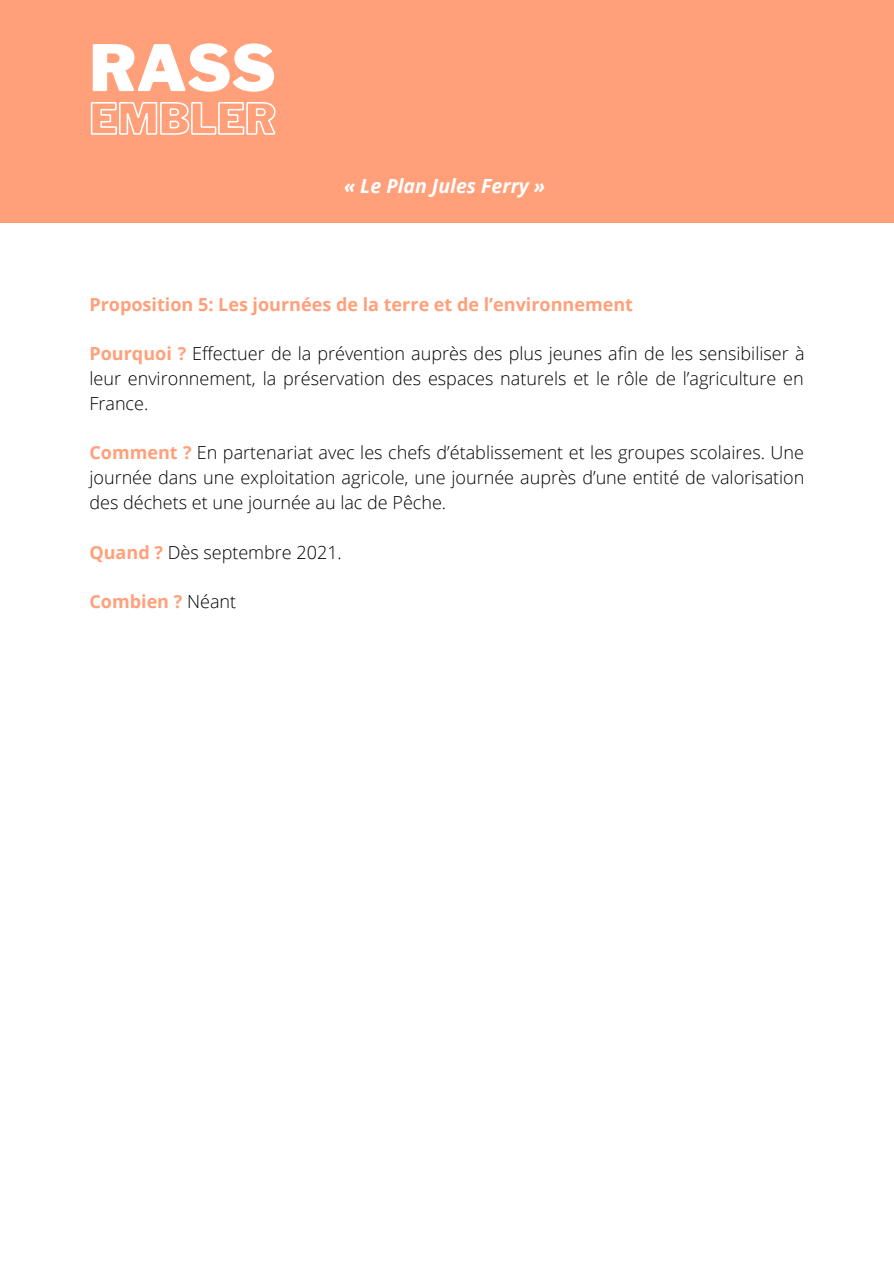
<style>
.page{position:relative;width:894px;height:1264px;background:#fff}
.page>*{position:absolute;margin:0;border:0;box-sizing:border-box;transform-origin:0 0}
.t1{font:900 63.3px "Libre Franklin";color:#fff}
.t2{font:italic 700 19.5px "Open Sans";color:#fff}
.t3{font:300 18px/24.8px "Open Sans";color:#000;text-align:justify}
.t4{font:700 18px "Open Sans";color:#ffa07a}
.s1{font-weight:700;color:#ffa07a}
.s2{font-weight:300;color:#000}
</style>
<div class="page">
<div style="left:0;top:0;width:893px;height:222px;background:#ffa07a"></div>
<svg style="left:90px;top:102px;width:186px;height:33px"></svg>
<p class="t1" style="left:89px;top:30px;width:188px">RASS</p>
<p class="t2" style="left:344px;top:172px;width:202px">« Le Plan Jules Ferry »</p>
<p class="t4" style="left:89px;top:291px;width:545px">Proposition 5: Les journées de la terre et de l’environnement</p>
<p class="t3" style="left:89px;top:341px;width:716px"><span class="s1">Pourquoi ?</span> Effectuer de la prévention auprès des plus jeunes afin de les sensibiliser à leur environnement, la préservation des espaces naturels et le rôle de l’agriculture en France.</p>
<p class="t3" style="left:89px;top:440px;width:716px"><span class="s1">Comment ?</span> En partenariat avec les chefs d’établissement et les groupes scolaires. Une journée dans une exploitation agricole, une journée auprès d’une entité de valorisation des déchets et une journée au lac de Pêche.</p>
<p class="t3" style="left:89px;top:539px;width:254px"><span class="s1">Quand ?</span> Dès septembre 2021.</p>
<p class="t4" style="left:89px;top:589px;width:148px">Combien ? <span class="s2">Néant</span></p>
</div>
